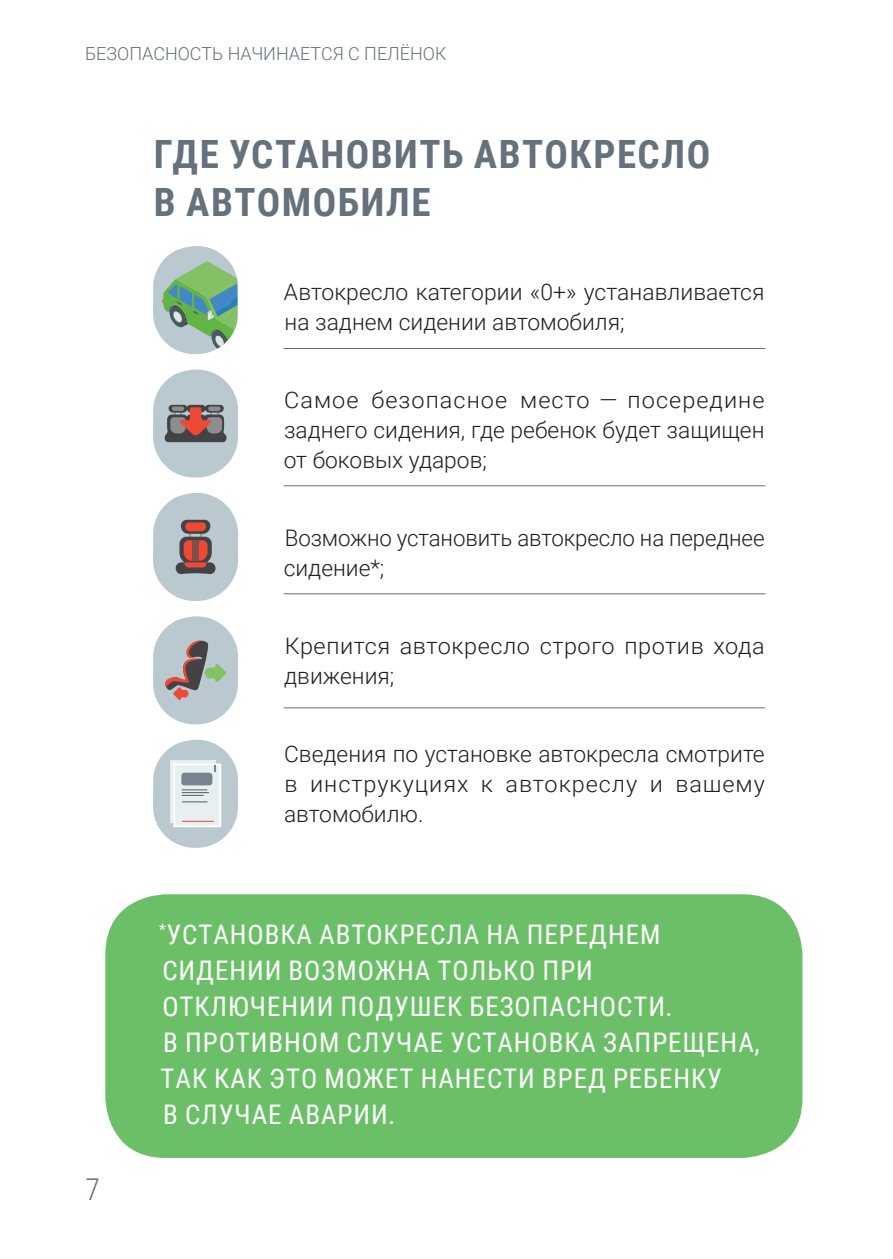
<style>
.page{position:relative;width:893px;height:1259px;background:#fff}
.page>*{position:absolute;margin:0;border:0;box-sizing:border-box;transform-origin:0 0}
.t1{font:700 39px/48px "Roboto Condensed";letter-spacing:.04em;color:#65717c}
.t2{font:300 30px "Roboto Condensed";color:#65717c}
.t3{font:27px/36px "Roboto Condensed";letter-spacing:.035em;color:#fff}
.t4{font:300 22.8px/30px "Roboto";color:#231f20}
.t5{font:300 22.8px/30px "Roboto";letter-spacing:.025em;color:#231f20}
.t6{font:300 18px "Roboto";color:#65717c}
</style>
<div class="page">
<div style="left:105px;top:894px;width:697px;height:264px;background:#6bc067;border-radius:60px"></div>
<svg style="left:153px;top:616px;width:85px;height:108px"></svg>
<hr style="left:284px;top:348px;width:481px;height:1px;background:#65717c">
<hr style="left:284px;top:485px;width:481px;height:1px;background:#65717c">
<hr style="left:284px;top:593px;width:481px;height:1px;background:#65717c">
<hr style="left:284px;top:707px;width:481px;height:1px;background:#65717c">
<svg style="left:153px;top:369px;width:85px;height:108px"></svg>
<svg style="left:153px;top:493px;width:85px;height:108px"></svg>
<svg style="left:153px;top:739px;width:85px;height:109px"></svg>
<svg style="left:153px;top:246px;width:85px;height:108px"></svg>
<p class="t6" style="left:85px;top:41px;width:363px">БЕЗОПАСНОСТЬ НАЧИНАЕТСЯ С ПЕЛЁНОК</p>
<h1 class="t1" style="left:154px;top:129px;width:558px">ГДЕ УСТАНОВИТЬ АВТОКРЕСЛО<br>В АВТОМОБИЛЕ</h1>
<p class="t4" style="left:284px;top:276px;width:482px">Автокресло категории «0+» устанавливается на заднем сидении автомобиля;</p>
<p class="t4" style="left:284px;top:384px;width:482px;text-align:justify">Самое безопасное место — посередине заднего сидения, где ребенок будет защищен от боковых ударов;</p>
<p class="t4" style="left:284px;top:522px;width:482px">Возможно установить автокресло на переднее сидение*;</p>
<p class="t5" style="left:284px;top:630px;width:482px">Крепится автокресло строго против хода движения;</p>
<p class="t4" style="left:284px;top:738px;width:482px;text-align:justify">Сведения по установке автокресла смотрите в инструкуциях к автокреслу и вашему автомобилю.</p>
<h2 class="t2" style="left:86px;top:1172px;width:16px">7</h2>
<p class="t3" style="left:159px;top:915px;width:602px"><sup>*</sup>УСТАНОВКА АВТОКРЕСЛА НА ПЕРЕДНЕМ<br>СИДЕНИИ ВОЗМОЖНА ТОЛЬКО ПРИ<br>ОТКЛЮЧЕНИИ ПОДУШЕК БЕЗОПАСНОСТИ.<br>В ПРОТИВНОМ СЛУЧАЕ УСТАНОВКА ЗАПРЕЩЕНА,<br>ТАК КАК ЭТО МОЖЕТ НАНЕСТИ ВРЕД РЕБЕНКУ<br>В СЛУЧАЕ АВАРИИ.</p>
</div>
